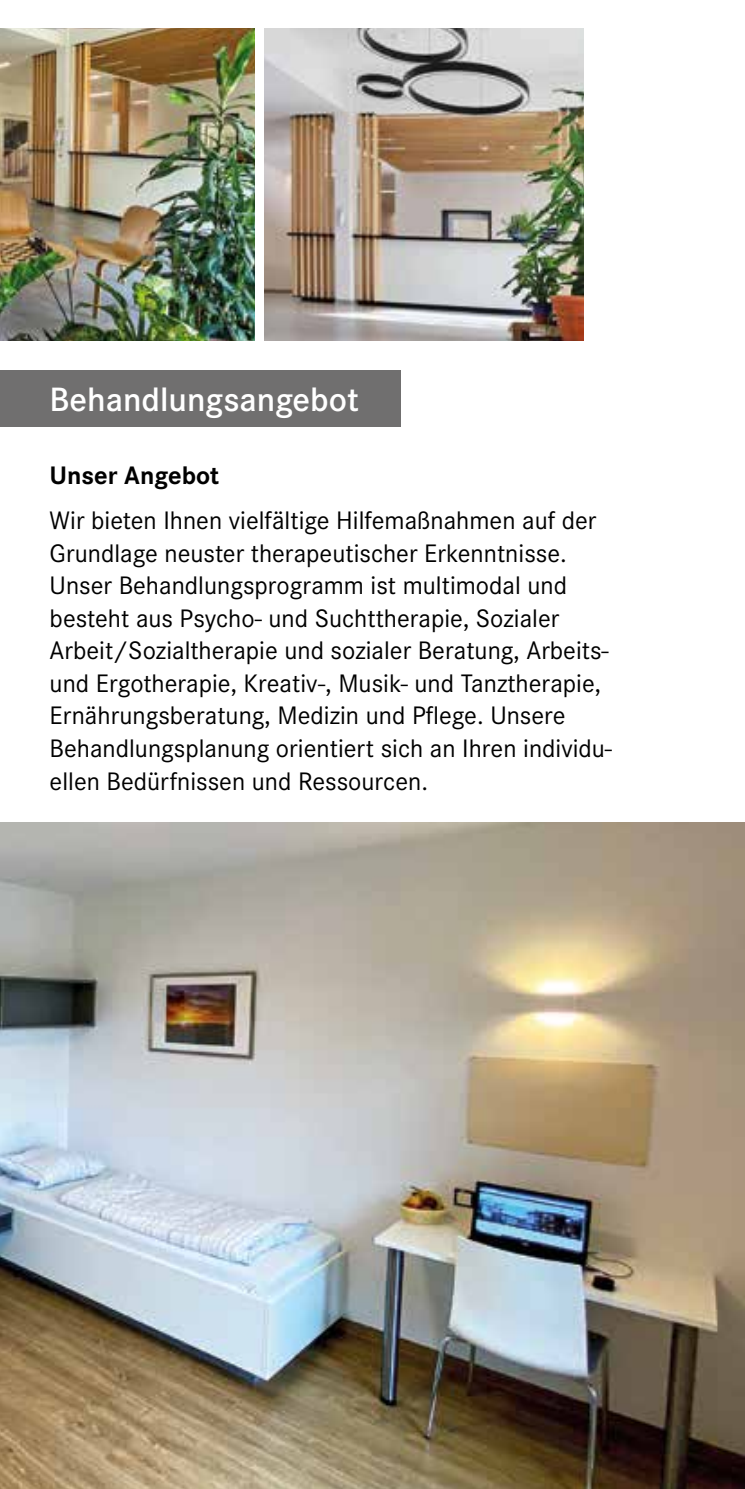
<style>
.page{position:relative;width:745px;height:1489px;background:#fff}
.page>*{position:absolute;margin:0;border:0;box-sizing:border-box;transform-origin:0 0}
.t1{font:600 35px "Corporate S";color:#fff}
.t2{font:26.25px/32.5px "Corporate S";color:#000}
.t3{font:700 26.25px "Corporate S";color:#000}
</style>
<div class="page">
<img style="left:0;top:28px;width:254px;height:312px">
<img style="left:0;top:822px;width:744px;height:666px">
<div style="left:0;top:370px;width:400px;height:57px;background:#706f6f"></div>
<img style="left:264px;top:28px;width:319px;height:312px">
<h1 class="t1" style="left:50px;top:379px;width:310px">Behandlungsangebot</h1>
<p class="t3" style="left:50px;top:460px;width:171px">Unser Angebot</p>
<p class="t2" style="left:50px;top:504px;width:563px">Wir bieten Ihnen vielfältige Hilfemaßnahmen auf der Grundlage neuster therapeutischer Erkenntnisse.<br>Unser Behandlungsprogramm ist multimodal und besteht aus Psycho- und Suchttherapie, Sozialer Arbeit/Sozialtherapie und sozialer Beratung, Arbeits&shy;und Ergotherapie, Kreativ-, Musik- und Tanztherapie, Ernährungsberatung, Medizin und Pflege. Unsere Behandlungsplanung orientiert sich an Ihren individu&shy;ellen Bedürfnissen und Ressourcen.</p>
</div>
